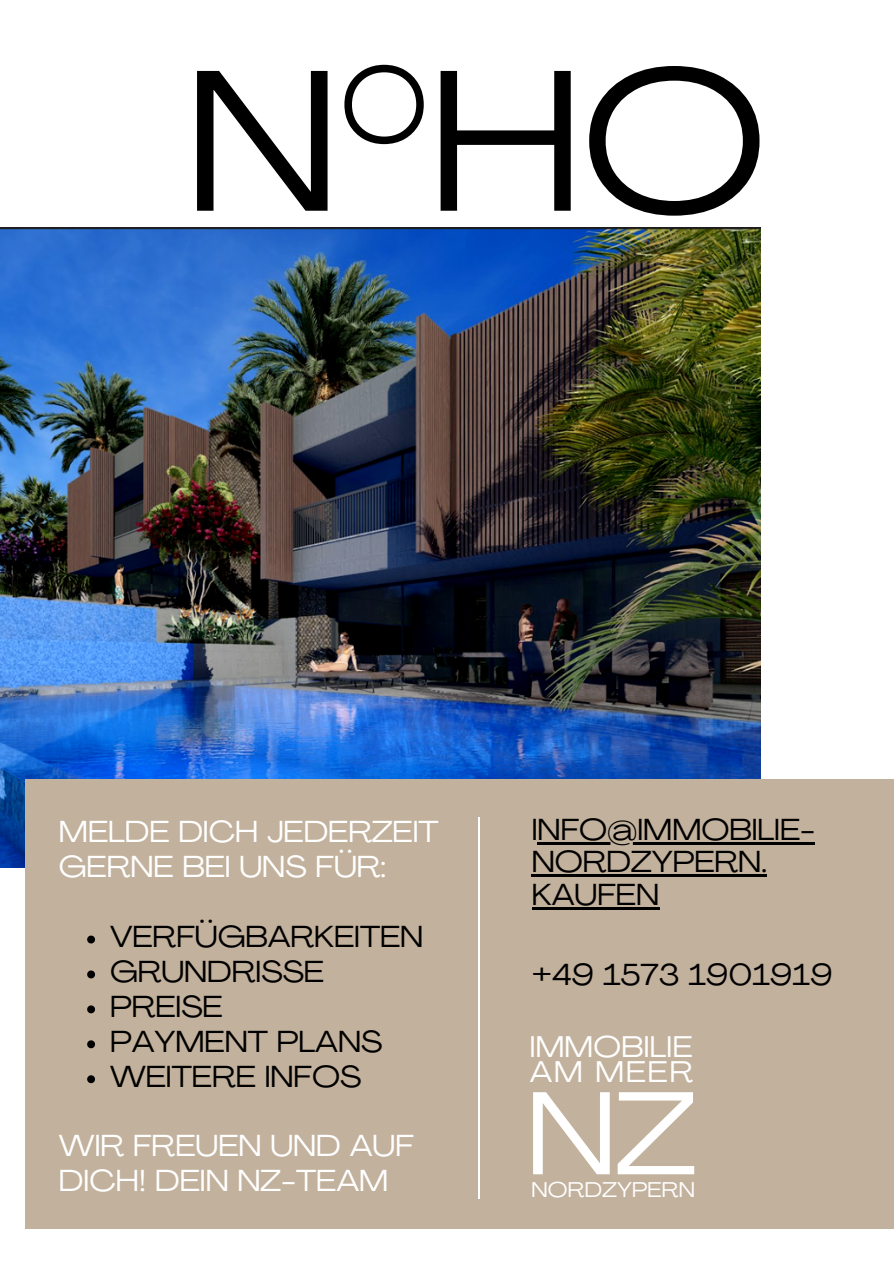
<style>
.page{position:relative;width:894px;height:1264px;background:#fff}
.page>*{position:absolute;margin:0;border:0;box-sizing:border-box;transform-origin:0 0}
.t1{font:expanded 198.15px "Agrandir";color:#000}
.t2{font:expanded 116.4px "Agrandir";color:#fff}
.t3{font:expanded 30px "Agrandir";color:#000}
.t4{font:expanded 30px/35px "Agrandir";color:#fff}
.t5{font:expanded 29.55px "Agrandir";letter-spacing:.01em;color:#fff}
.t6{font:expanded 21.15px "Agrandir";letter-spacing:.01em;color:#fff}
</style>
<div class="page">
<img style="left:0;top:228px;width:760px;height:639px">
<div style="left:25px;top:779px;width:868px;height:449px;background:#c2b19c"></div>
<hr style="left:478px;top:817px;width:1px;height:381px;background:#fff">
<svg style="left:87px;top:935px;width:8px;height:8px"></svg>
<svg style="left:87px;top:970px;width:8px;height:8px"></svg>
<svg style="left:87px;top:1005px;width:8px;height:8px"></svg>
<svg style="left:87px;top:1040px;width:8px;height:8px"></svg>
<svg style="left:87px;top:1075px;width:8px;height:8px"></svg>
<hr style="left:537px;top:842px;width:278px;height:2px;background:#000">
<hr style="left:531px;top:874px;width:235px;height:2px;background:#000">
<hr style="left:531px;top:907px;width:128px;height:2px;background:#000">
<p class="t1" style="left:186px;top:62px;width:582px">N°HO</p>
<p class="t4" style="left:59px;top:817px;width:381px">MELDE DICH JEDERZEIT<br>GERNE BEI UNS FÜR:</p>
<p class="t3" style="left:110px;top:924px;width:315px">VERFÜGBARKEITEN</p>
<p class="t3" style="left:110px;top:959px;width:215px">GRUNDRISSE</p>
<p class="t3" style="left:110px;top:994px;width:114px">PREISE</p>
<p class="t3" style="left:110px;top:1029px;width:274px">PAYMENT PLANS</p>
<p class="t3" style="left:110px;top:1064px;width:253px">WEITERE INFOS</p>
<p class="t4" style="left:59px;top:1131px;width:356px">WIR FREUEN UND AUF</p>
<p class="t4" style="left:59px;top:1166px;width:331px">DICH! DEIN NZ-TEAM</p>
<p class="t3" style="left:531px;top:817px;width:285px">INFO@IMMOBILIE-</p>
<p class="t3" style="left:531px;top:849px;width:236px">NORDZYPERN.</p>
<p class="t3" style="left:531px;top:882px;width:129px">KAUFEN</p>
<p class="t3" style="left:531px;top:962px;width:302px">+49 1573 1901919</p>
<p class="t5" style="left:529px;top:1034px;width:164px">IMMOBILIE</p>
<p class="t5" style="left:529px;top:1059px;width:165px">AM MEER</p>
<p class="t2" style="left:526px;top:1086px;width:170px">NZ</p>
<p class="t6" style="left:531px;top:1180px;width:165px">NORDZYPERN</p>
</div>
